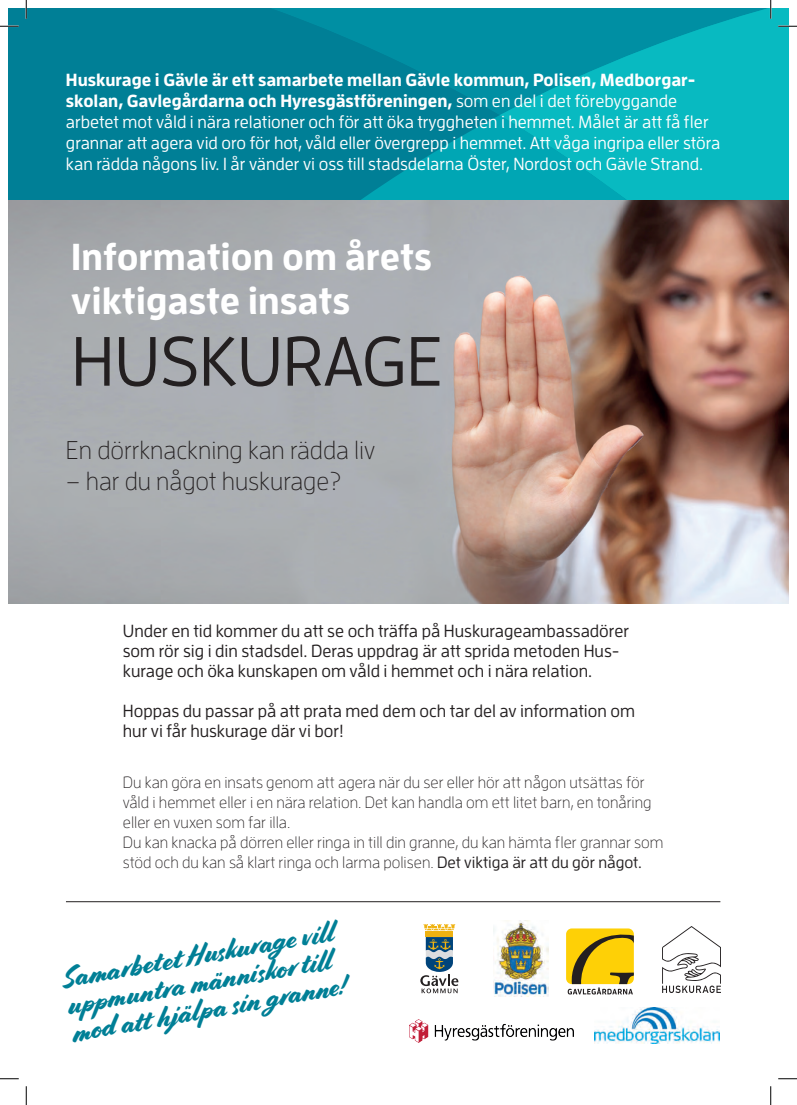
<style>
.page{position:relative;width:797px;height:1105px;background:#fff}
.page>*{position:absolute;margin:0;border:0;box-sizing:border-box;transform-origin:0 0}
.t1{font:500 69.5px "Enzo OT";color:#231f20}
.t2{font:700 37.38px/44.4px "Enzo OT";color:#fff}
.t3{font:28.75px/27.5px "Cortado";color:#007f96}
.t4{font:300 25.62px "Enzo OT";color:#231f20}
.t5{font:500 17.5px/21px "Enzo OT";color:#fff}
.t6{font:500 17.5px/20px "Enzo OT";color:#231f20}
.t7{font:300 16.25px/20px "Enzo OT";color:#231f20}
.s1{font-weight:700}
.s2{font-weight:500}
</style>
<div class="page">
<img style="left:9px;top:200px;width:779px;height:403px">
<svg style="left:9px;top:9px;width:439px;height:106px;background:#008197"></svg>
<div style="left:9px;top:115px;width:439px;height:85px;background:#007f96"></div>
<svg style="left:448px;top:9px;width:340px;height:191px;background:#04aab6"></svg>
<hr style="left:66px;top:901px;width:654px;height:1px;background:#231f20">
<div style="left:566px;top:928px;width:68px;height:56px;background:#fed006;border-radius:6px"></div>
<svg style="left:567px;top:933px;width:67px;height:61px"></svg>
<svg style="left:420px;top:924px;width:38px;height:69px"></svg>
<img style="left:493px;top:920px;width:55px;height:77px">
<svg style="left:662px;top:926px;width:59px;height:67px"></svg>
<img style="left:409px;top:1019px;width:165px;height:23px">
<img style="left:594px;top:1008px;width:125px;height:36px">
<svg style="left:0;top:25px;width:19px;height:2px"></svg>
<svg style="left:778px;top:25px;width:19px;height:2px"></svg>
<svg style="left:0;top:1078px;width:19px;height:1px"></svg>
<svg style="left:778px;top:1078px;width:19px;height:1px"></svg>
<svg style="left:25px;top:0;width:2px;height:19px"></svg>
<svg style="left:25px;top:1086px;width:2px;height:19px"></svg>
<svg style="left:770px;top:0;width:1px;height:19px"></svg>
<svg style="left:770px;top:1086px;width:1px;height:19px"></svg>
<p class="t5" style="left:66px;top:69px;width:656px"><span class="s1">Huskurage i Gävle är ett samarbete mellan Gävle kommun, Polisen, Medborgar&shy;skolan, Gavlegårdarna och Hyresgästföreningen,</span> som en del i det förebyggande arbetet mot våld i nära relationer och för att öka tryggheten i hemmet. Målet är att få fler grannar att agera vid oro för hot, våld eller övergrepp i hemmet. Att våga ingripa eller störa kan rädda någons liv. I år vänder vi oss till stadsdelarna Öster, Nordost och Gävle Strand.</p>
<h2 class="t2" style="left:71px;top:233px;width:362px">Information om årets viktigaste insats</h2>
<h1 class="t1" style="left:71px;top:321px;width:373px">HUSKURAGE</h1>
<h3 class="t4" style="left:66px;top:435px;width:311px">En dörrknackning kan rädda liv</h3>
<h3 class="t4" style="left:66px;top:466px;width:277px">– har du något huskurage?</h3>
<p class="t6" style="left:123px;top:621px;width:508px">Under en tid kommer du att se och träffa på Huskurageambassadörer som rör sig i din stadsdel. Deras uppdrag är att sprida metoden Hus&shy;kurage och öka kunskapen om våld i hemmet och i nära relation.</p>
<p class="t6" style="left:123px;top:701px;width:513px">Hoppas du passar på att prata med dem och tar del av information om hur vi får huskurage där vi bor!</p>
<p class="t7" style="left:123px;top:772px;width:542px">Du kan göra en insats genom att agera när du ser eller hör att någon utsättas för våld i hemmet eller i en nära relation. Det kan handla om ett litet barn, en tonåring eller en vuxen som far illa.<br>Du kan knacka på dörren eller ringa in till din granne, du kan hämta fler grannar som stöd och du kan så klart ringa och larma polisen. <span class="s2">Det viktiga är att du gör något.</span></p>
<h3 class="t3" style="left:60px;top:966px;width:279px;rotate:-10deg">Samarbetet Huskurage vill uppmuntra människor till mod att hjälpa sin granne!</h3>
</div>
